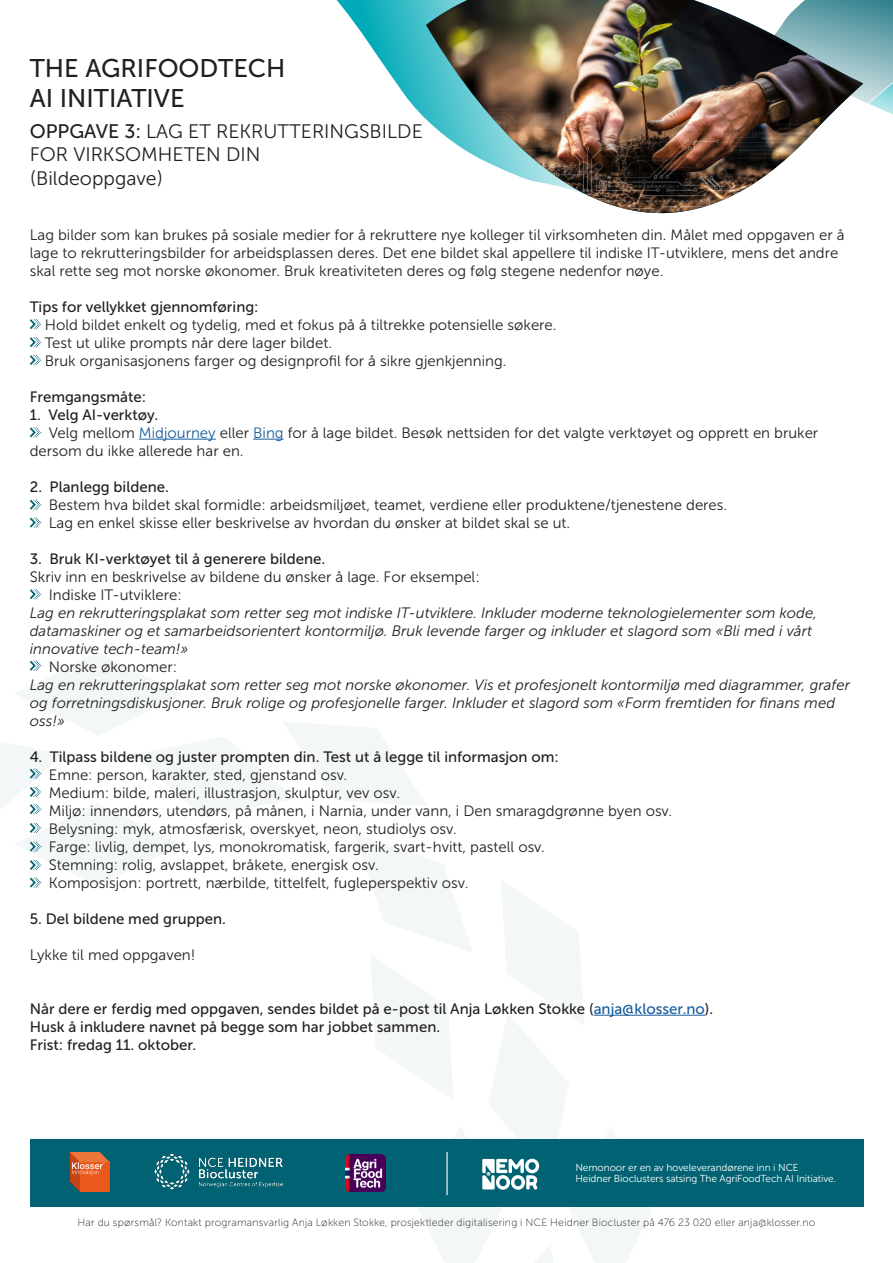
<style>
.page{position:relative;width:893px;height:1263px;background:#fff}
.page>*{position:absolute;margin:0;border:0;box-sizing:border-box;transform-origin:0 0}
.t1{font:25.5px/30.6px "Museo Sans 500";color:#231f20}
.t2{font:19.5px/23.4px "Museo Sans 300";color:#231f20}
.t3{font:15px/18px "Museo Sans 300";color:#231f20}
.t4{font:italic 15px/18px "Museo Sans 300";color:#231f20}
.t5{font:15px/18px "Museo Sans 500";color:#231f20}
.Bildetekst{font:10.5px "Museo Sans 100";letter-spacing:.02em;color:#231f20}
.Tekst_i_boks{font:10.2px/11.2px "Museo Sans 300";letter-spacing:-.01em;color:#fff}
.s1{font-family:"Museo Sans 500"}
.s2{color:#175d9e}
</style>
<div class="page">
<svg style="left:336px;top:0;width:90px;height:119px"></svg>
<svg style="left:863px;top:0;width:30px;height:115px"></svg>
<hr style="left:139px;top:439px;width:77px;height:1px;background:#175d9e">
<hr style="left:253px;top:439px;width:31px;height:1px;background:#175d9e">
<hr style="left:594px;top:1015px;width:111px;height:1px;background:#175d9e">
<div style="left:30px;top:1139px;width:833px;height:67px;background:#006272"></div>
<img style="left:426px;top:0;width:437px;height:214px">
<svg style="left:30px;top:319px;width:11px;height:10px"></svg>
<svg style="left:30px;top:337px;width:11px;height:10px"></svg>
<svg style="left:30px;top:355px;width:11px;height:10px"></svg>
<svg style="left:30px;top:427px;width:11px;height:10px"></svg>
<svg style="left:30px;top:500px;width:11px;height:10px"></svg>
<svg style="left:30px;top:517px;width:11px;height:11px"></svg>
<svg style="left:30px;top:589px;width:11px;height:10px"></svg>
<svg style="left:0;top:653px;width:652px;height:610px"></svg>
<p class="t1" style="left:30px;top:53px;width:257px">THE AGRIFOODTECH<br>AI INITIATIVE</p>
<p class="t2" style="left:30px;top:120px;width:395px"><span class="s1">OPPGAVE 3:</span> LAG ET REKRUTTERINGSBILDE<br>FOR VIRKSOMHETEN DIN<br>(Bildeoppgave)</p>
<p class="t3" style="left:30px;top:226px;width:816px">Lag bilder som kan brukes på sosiale medier for å rekruttere nye kolleger til virksomheten din. Målet med oppgaven er å lage to rekrutteringsbilder for arbeidsplassen deres. Det ene bildet skal appellere til indiske IT-utviklere, mens det andre skal rette seg mot norske økonomer. Bruk kreativiteten deres og følg stegene nedenfor nøye.</p>
<p class="t5" style="left:30px;top:297px;width:230px">Tips for vellykket gjennomføring:</p>
<p class="t3" style="left:45px;top:316px;width:513px">Hold bildet enkelt og tydelig, med et fokus på å tiltrekke potensielle søkere.</p>
<p class="t3" style="left:45px;top:334px;width:289px">Test ut ulike prompts når dere lager bildet.</p>
<p class="t3" style="left:45px;top:352px;width:463px">Bruk organisasjonens farger og designprofil for å sikre gjenkjenning.</p>
<p class="t5" style="left:30px;top:387px;width:118px">Fremgangsmåte:</p>
<p class="t5" style="left:30px;top:405px;width:130px">1. Velg AI-verktøy.</p>
<p class="t3" style="left:30px;top:424px;width:790px;text-indent:19px">Velg mellom <span class="s2">Midjourney</span> eller <span class="s2">Bing</span> for å lage bildet. Besøk nettsiden for det valgte verktøyet og opprett en bruker dersom du ikke allerede har en.</p>
<p class="t5" style="left:30px;top:477px;width:141px">2. Planlegg bildene.</p>
<p class="t3" style="left:49px;top:496px;width:680px">Bestem hva bildet skal formidle: arbeidsmiljøet, teamet, verdiene eller produktene/tjenestene deres.</p>
<p class="t3" style="left:49px;top:514px;width:523px">Lag en enkel skisse eller beskrivelse av hvordan du ønsker at bildet skal se ut.</p>
<p class="t5" style="left:30px;top:549px;width:297px">3. Bruk KI-verktøyet til å generere bildene.</p>
<p class="t3" style="left:30px;top:568px;width:451px">Skriv inn en beskrivelse av bildene du ønsker å lage. For eksempel:</p>
<p class="t3" style="left:49px;top:586px;width:135px">Indiske IT-utviklere:</p>
<p class="t4" style="left:30px;top:604px;width:789px">Lag en rekrutteringsplakat som retter seg mot indiske IT-utviklere. Inkluder moderne teknologielementer som kode, datamaskiner og et samarbeidsorientert kontormiljø. Bruk levende farger og inkluder et slagord som «Bli med i vårt innovative tech-team!»</p>
<p class="t3" style="left:49px;top:658px;width:130px">Norske økonomer:</p>
<p class="t4" style="left:30px;top:676px;width:822px">Lag en rekrutteringsplakat som retter seg mot norske økonomer. Vis et profesjonelt kontormiljø med diagrammer, grafer og forretningsdiskusjoner. Bruk rolige og profesjonelle farger. Inkluder et slagord som «Form fremtiden for finans med oss!»</p>
<p class="t5" style="left:30px;top:747px;width:531px">4. Tilpass bildene og juster prompten din. Test ut å legge til informasjon om:</p>
<p class="t3" style="left:49px;top:766px;width:300px">Emne: person, karakter, sted, gjenstand osv.</p>
<p class="t3" style="left:49px;top:784px;width:353px">Medium: bilde, maleri, illustrasjon, skulptur, vev osv.</p>
<p class="t3" style="left:49px;top:802px;width:625px">Miljø: innendørs, utendørs, på månen, i Narnia, under vann, i Den smaragdgrønne byen osv.</p>
<p class="t3" style="left:49px;top:820px;width:410px">Belysning: myk, atmosfærisk, overskyet, neon, studiolys osv.</p>
<p class="t3" style="left:49px;top:838px;width:498px">Farge: livlig, dempet, lys, monokromatisk, fargerik, svart-hvitt, pastell osv.</p>
<p class="t3" style="left:49px;top:856px;width:332px">Stemning: rolig, avslappet, bråkete, energisk osv.</p>
<p class="t3" style="left:49px;top:874px;width:421px">Komposisjon: portrett, nærbilde, tittelfelt, fugleperspektiv osv.</p>
<p class="t5" style="left:30px;top:909px;width:198px">5. Del bildene med gruppen.</p>
<p class="t3" style="left:30px;top:946px;width:167px">Lykke til med oppgaven!</p>
<p class="t5" style="left:30px;top:999px;width:685px">Når dere er ferdig med oppgaven, sendes bildet på e-post til Anja Løkken Stokke (<span class="s2">anja@klosser.no</span>).<br>Husk å inkludere navnet på begge som har jobbet sammen.<br>Frist: fredag 11. oktober.</p>
<p class="Tekst_i_boks" style="left:575px;top:1161px;width:262px">Nemonoor er en av hoveleverandørene inn i NCE<br>Heidner Bioclusters satsing The AgriFoodTech AI Initiative.</p>
<p class="Bildetekst" style="left:78px;top:1216px;width:739px">Har du spørsmål? Kontakt programansvarlig Anja Løkken Stokke, prosjektleder digitalisering i NCE Heidner Biocluster på 476 23 020 eller anja@klosser.no</p>
</div>
